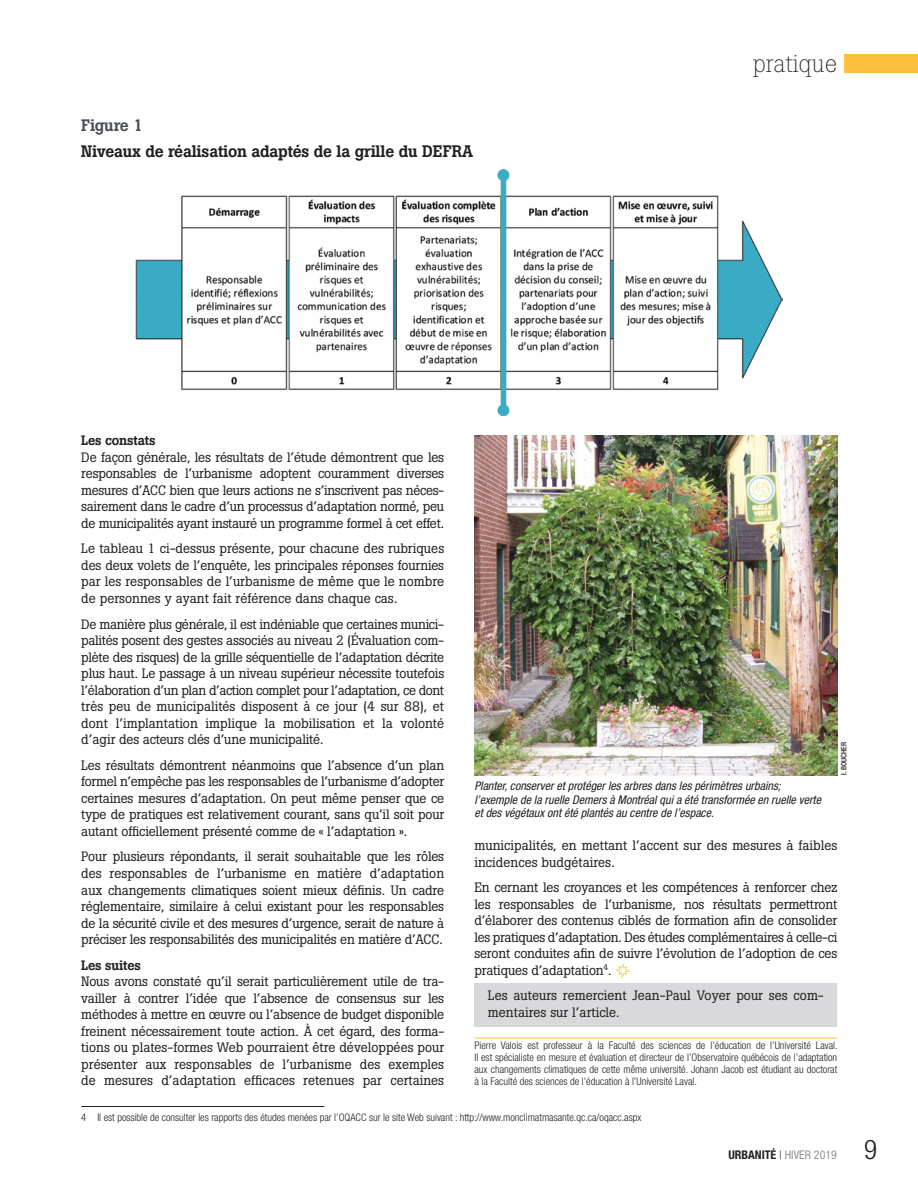
<style>
.page{position:relative;width:918px;height:1188px;background:#fff}
.page>*{position:absolute;margin:0;border:0;box-sizing:border-box;transform-origin:0 0}
.t1{font:300 condensed 27px "Helvetica Neue";color:#231f20}
.t2{font:300 24px "Boton";color:#231f20}
.t3{font:500 16.5px "Boton";letter-spacing:-.015em;color:#231f20}
.t4{font:500 16.5px "Boton";letter-spacing:-.015em;color:#4c5056}
.t5{font:13.5px/16.5px "Boton";color:#231f20;text-align:justify}
.t6{font:500 13.5px "Boton";letter-spacing:-.015em;color:#231f20}
.t7{font:italic condensed 12px/13.5px "Helvetica Neue";color:#231f20}
.t8{font:condensed 12px "Helvetica Neue";color:#939598}
.t9{font:300 condensed 10.5px/12px "Helvetica Neue";color:#231f20;text-align:justify}
.t10{font:500 condensed 7.5px "Helvetica Neue";color:#231f20}
.s1{font-weight:700;color:#231f20}
.s2{font-weight:300;color:#231f20}
</style>
<div class="page">
<div style="left:845px;top:54px;width:73px;height:18px;background:#febf3e"></div>
<div style="left:474px;top:984px;width:363px;height:43px;background:#d9d9db"></div>
<hr style="left:474px;top:1038px;width:363px;height:1px;background:#febf3e">
<svg style="left:616px;top:964px;width:14px;height:14px"></svg>
<img style="left:136px;top:169px;width:646px;height:246px">
<img style="left:474px;top:435px;width:363px;height:340px">
<hr style="left:81px;top:1106px;width:243px;height:1px;background:#231f20">
<p class="t4" style="left:81px;top:116px;width:63px">Figure 1</p>
<p class="t3" style="left:81px;top:141px;width:393px">Niveaux de réalisation adaptés de la grille du DEFRA</p>
<h2 class="t2" style="left:753px;top:49px;width:86px">pratique</h2>
<p class="t6" style="left:81px;top:433px;width:76px">Les constats</p>
<p class="t5" style="left:81px;top:449px;width:364px">De façon générale, les résultats de l’étude démontrent que les responsables de l’urbanisme adoptent couramment diverses mesures d’ACC bien que leurs actions ne s’inscrivent pas néces&shy;sairement dans le cadre d’un processus d’adaptation normé, peu de municipalités ayant instauré un programme formel à cet effet.</p>
<p class="t5" style="left:81px;top:540px;width:364px">Le tableau 1 ci-dessus présente, pour chacune des rubriques des deux volets de l’enquête, les principales réponses fournies par les responsables de l’urbanisme de même que le nombre de personnes y ayant fait référence dans chaque cas.</p>
<p class="t5" style="left:81px;top:616px;width:364px">De manière plus générale, il est indéniable que certaines munici&shy;palités posent des gestes associés au niveau 2 (Évaluation com&shy;plète des risques) de la grille séquentielle de l’adaptation décrite plus haut. Le passage à un niveau supérieur nécessite toutefois l’élaboration d’un plan d’action complet pour l’adaptation, ce dont très peu de municipalités disposent à ce jour (4 sur 88), et dont l’implantation implique la mobilisation et la volonté d’agir des acteurs clés d’une municipalité.</p>
<p class="t5" style="left:81px;top:757px;width:364px">Les résultats démontrent néanmoins que l’absence d’un plan formel n’empêche pas les responsables de l’urbanisme d’adopter certaines mesures d’adaptation. On peut même penser que ce type de pratiques est relativement courant, sans qu’il soit pour autant officiellement présenté comme de « l’adaptation ».</p>
<p class="t5" style="left:81px;top:848px;width:364px">Pour plusieurs répondants, il serait souhaitable que les rôles des responsables de l’urbanisme en matière d’adaptation aux changements climatiques soient mieux définis. Un cadre réglementaire, similaire à celui existant pour les responsables de la sécurité civile et des mesures d’urgence, serait de nature à préciser les responsabilités des municipalités en matière d’ACC.</p>
<p class="t6" style="left:81px;top:957px;width:61px">Les suites</p>
<p class="t5" style="left:81px;top:973px;width:364px">Nous avons constaté qu’il serait particulièrement utile de tra&shy;vailler à contrer l’idée que l’absence de consensus sur les méthodes à mettre en œuvre ou l’absence de budget disponible freinent nécessairement toute action. À cet égard, des forma&shy;tions ou plates-formes Web pourraient être développées pour présenter aux responsables de l’urbanisme des exemples de mesures d’adaptation efficaces retenues par certaines</p>
<p class="t7" style="left:474px;top:779px;width:348px">Planter, conserver et protéger les arbres dans les périmètres urbains; l’exemple de la ruelle Demers à Montréal qui a été transformée en ruelle verte et des végétaux ont été plantés au centre de l’espace.</p>
<p class="t10" style="left:839px;top:775px;width:35px;rotate:-90deg">I. BOUCHER</p>
<p class="t5" style="left:474px;top:837px;width:364px">municipalités, en mettant l’accent sur des mesures à faibles incidences budgétaires.</p>
<p class="t5" style="left:474px;top:879px;width:364px">En cernant les croyances et les compétences à renforcer chez les responsables de l’urbanisme, nos résultats permettront d’élaborer des contenus ciblés de formation afin de consolider les pratiques d’adaptation. Des études complémentaires à celle-ci seront conduites afin de suivre l’évolution de l’adoption de ces pratiques d’adaptation<sup>4</sup>.</p>
<p class="t5" style="left:488px;top:987px;width:337px">Les auteurs remercient Jean-Paul Voyer pour ses com&shy;mentaires sur l’article.</p>
<p class="t9" style="left:474px;top:1039px;width:365px">Pierre Valois est professeur à la Faculté des sciences de l’éducation de l’Université Laval.<br>Il est spécialiste en mesure et évaluation et directeur de l’Observatoire québécois de l’adaptation aux changements climatiques de cette même université. Johann Jacob est étudiant au doctorat à la Faculté des sciences de l’éducation à l’Université Laval.</p>
<p class="t9" style="left:81px;top:1111px;width:561px">4 Il est possible de consulter les rapports des études menées par l’OQACC sur le site Web suivant : http://www.monclimatmasante.qc.ca/oqacc.aspx</p>
<p class="t8" style="left:728px;top:1148px;width:110px"><span class="s1">URBANITÉ</span> <span class="s2">|</span> HIVER 2019</p>
<h1 class="t1" style="left:864px;top:1134px;width:14px">9</h1>
</div>
